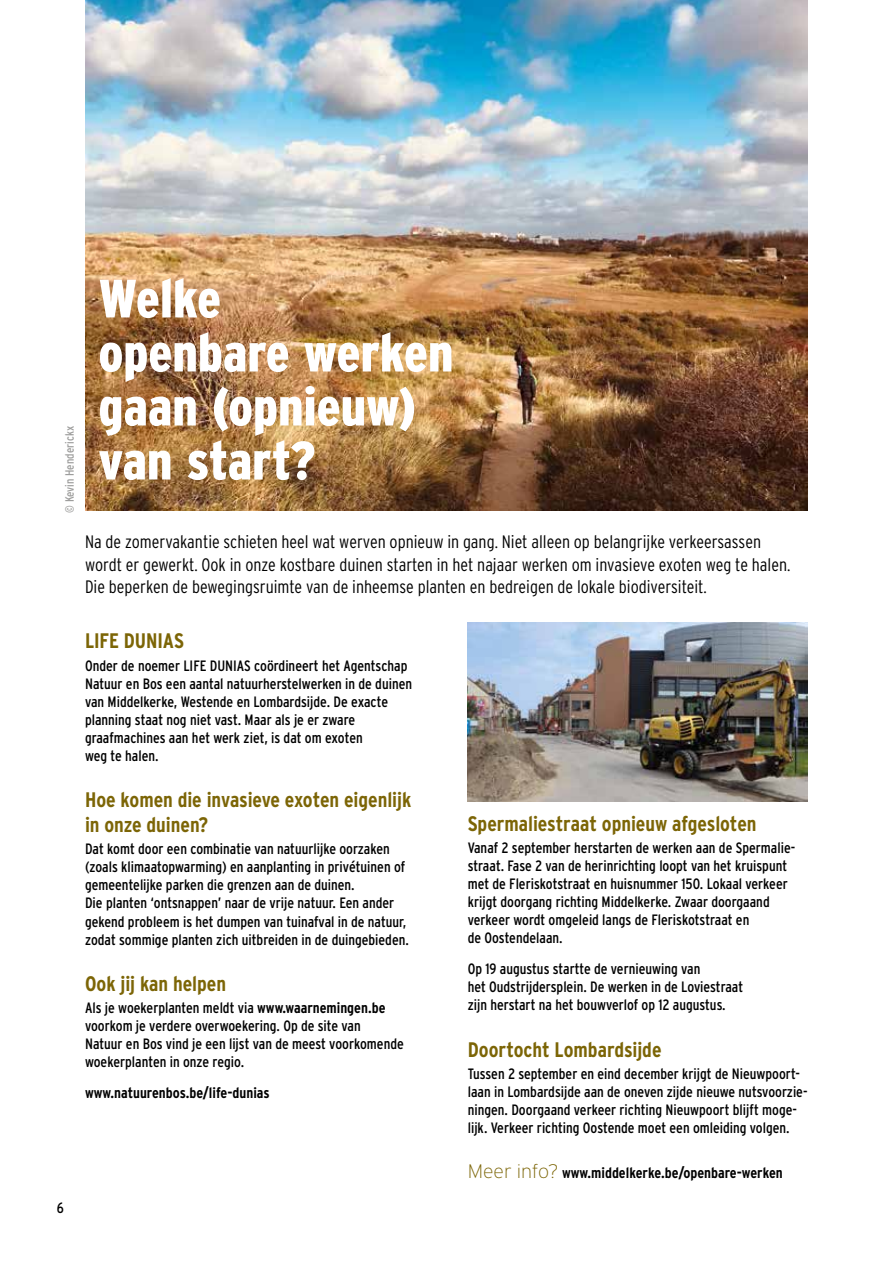
<style>
.page{position:relative;width:893px;height:1263px;background:#fff}
.page>*{position:absolute;margin:0;border:0;box-sizing:border-box;transform-origin:0 0}
.t1{font:900 54px/54px "Interstate Condensed";color:#fff}
.t2{font:700 21px/25.2px "Interstate Condensed";letter-spacing:-.005em;color:#7c6506}
.t3{font:300 18px/22.5px "Interstate Condensed";color:#000}
.t4{font:15px/18px "Interstate Condensed";color:#000}
.t5{font:700 15px "Interstate Condensed";color:#000}
.t6{font:12px "Interstate Condensed";color:#9d9d9c}
.s1{font-weight:700}
.s2{font-family:"Interstate";font-weight:200;font-size:19.5px;color:#7c6506}
</style>
<div class="page">
<img style="left:85px;top:0;width:723px;height:510px">
<img style="left:468px;top:623px;width:340px;height:178px">
<p class="t6" style="left:63px;top:513px;width:88px;rotate:-90deg">© Kevin Henderickx</p>
<h1 class="t1" style="left:98px;top:271px;width:356px">Welke<br>openbare werken gaan (opnieuw) van start?</h1>
<p class="t3" style="left:85px;top:530px;width:707px">Na de zomervakantie schieten heel wat werven opnieuw in gang. Niet alleen op belangrijke verkeersassen wordt er gewerkt. Ook in onze kostbare duinen starten in het najaar werken om invasieve exoten weg te halen.<br>Die beperken de bewegingsruimte van de inheemse planten en bedreigen de lokale biodiversiteit.</p>
<h2 class="t2" style="left:85px;top:628px;width:101px">LIFE DUNIAS</h2>
<p class="t4" style="left:85px;top:656px;width:329px">Onder de noemer LIFE DUNIAS coördineert het Agentschap Natuur en Bos een aantal natuurherstelwerken in de duinen van Middelkerke, Westende en Lombardsijde. De exacte planning staat nog niet vast. Maar als je er zware graafmachines aan het werk ziet, is dat om exoten<br>weg te halen.</p>
<h2 class="t2" style="left:85px;top:787px;width:328px">Hoe komen die invasieve exoten eigenlijk in onze duinen?</h2>
<p class="t4" style="left:85px;top:840px;width:325px">Dat komt door een combinatie van natuurlijke oorzaken (zoals klimaatopwarming) en aanplanting in privétuinen of gemeentelijke parken die grenzen aan de duinen.<br>Die planten ‘ontsnappen’ naar de vrije natuur. Een ander gekend probleem is het dumpen van tuinafval in de natuur, zodat sommige planten zich uitbreiden in de duingebieden.</p>
<h2 class="t2" style="left:85px;top:971px;width:143px">Ook jij kan helpen</h2>
<p class="t4" style="left:85px;top:999px;width:320px">Als je woekerplanten meldt via <span class="s1">www.waarnemingen.be </span>voorkom je verdere overwoekering. Op de site van<br>Natuur en Bos vind je een lijst van de meest voorkomende woekerplanten in onze regio.</p>
<p class="t5" style="left:85px;top:1084px;width:186px">www.natuurenbos.be/life-dunias</p>
<p class="t4" style="left:57px;top:1199px;width:9px">6</p>
<h2 class="t2" style="left:468px;top:811px;width:290px">Spermaliestraat opnieuw afgesloten</h2>
<p class="t4" style="left:468px;top:839px;width:329px">Vanaf 2 september herstarten de werken aan de Spermalie&shy;straat. Fase 2 van de herinrichting loopt van het kruispunt met de Fleriskotstraat en huisnummer 150. Lokaal verkeer krijgt doorgang richting Middelkerke. Zwaar doorgaand verkeer wordt omgeleid langs de Fleriskotstraat en<br>de Oostendelaan.</p>
<p class="t4" style="left:468px;top:960px;width:277px">Op 19 augustus startte de vernieuwing van<br>het Oudstrijdersplein. De werken in de Loviestraat zijn herstart na het bouwverlof op 12 augustus.</p>
<h2 class="t2" style="left:468px;top:1036px;width:195px">Doortocht Lombardsijde</h2>
<p class="t4" style="left:468px;top:1064px;width:341px">Tussen 2 september en eind december krijgt de Nieuwpoort&shy;laan in Lombardsijde aan de oneven zijde nieuwe nutsvoorzie&shy;ningen. Doorgaand verkeer richting Nieuwpoort blijft moge&shy;lijk. Verkeer richting Oostende moet een omleiding volgen.</p>
<p class="t5" style="left:468px;top:1164px;width:317px"><span class="s2">Meer info?</span> www.middelkerke.be/openbare-werken</p>
</div>
